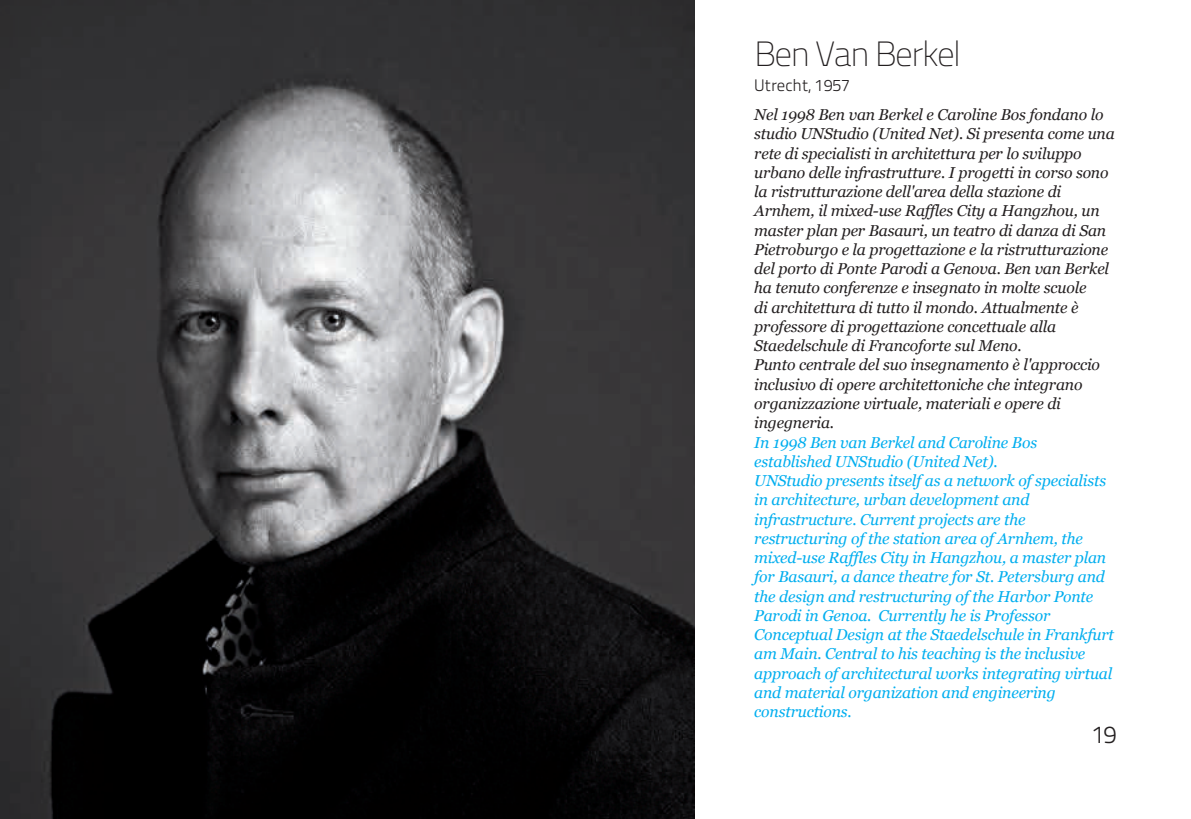
<style>
.page{position:relative;width:1191px;height:819px;background:#fff}
.page>*{position:absolute;margin:0;border:0;box-sizing:border-box;transform-origin:0 0}
.t1{font:35px "Titillium Text 25 L 1 wt";letter-spacing:-.05em;color:#231f20}
.t2{font:24.5px "Titillium Text 25 L 250 wt";color:#231f20}
.t3{font:16.62px "Titillium Text 25 L 250 wt";color:#231f20}
.t4{font:italic 15.75px/19.2px "Georgia";letter-spacing:-.01em;color:#231f20}
.t5{font:italic 15.75px/19.2px "Georgia";letter-spacing:-.01em;color:#00aeef}
</style>
<div class="page">
<img style="left:0;top:0;width:694px;height:818px">
<h1 class="t1" style="left:754px;top:40px;width:208px">Ben Van Berkel</h1>
<p class="t3" style="left:754px;top:79px;width:97px">Utrecht, 1957</p>
<p class="t4" style="left:754px;top:105px;width:362px">Nel 1998 Ben van Berkel e Caroline Bos fondano lo studio UNStudio (United Net). Si presenta come una rete di specialisti in architettura per lo sviluppo urbano delle infrastrutture. I progetti in corso sono la ristrutturazione dell'area della stazione di Arnhem, il mixed-use Raffles City a Hangzhou, un master plan per Basauri, un teatro di danza di San Pietroburgo e la progettazione e la ristrutturazione del porto di Ponte Parodi a Genova. Ben van Berkel ha tenuto conferenze e insegnato in molte scuole<br>di architettura di tutto il mondo. Attualmente è professore di progettazione concettuale alla Staedelschule di Francoforte sul Meno.<br>Punto centrale del suo insegnamento è l'approccio inclusivo di opere architettoniche che integrano organizzazione virtuale, materiali e opere di ingegneria.</p>
<p class="t5" style="left:754px;top:432px;width:361px">In 1998 Ben van Berkel and Caroline Bos established UNStudio (United Net).<br>UNStudio presents itself as a network of specialists in architecture, urban development and infrastructure. Current projects are the restructuring of the station area of Arnhem, the mixed-use Raffles City in Hangzhou, a master plan for Basauri, a dance theatre for St. Petersburg and the design and restructuring of the Harbor Ponte Parodi in Genoa. Currently he is Professor Conceptual Design at the Staedelschule in Frankfurt am Main. Central to his teaching is the inclusive approach of architectural works integrating virtual and material organization and engineering constructions.</p>
<h2 class="t2" style="left:1091px;top:725px;width:26px">19</h2>
</div>
